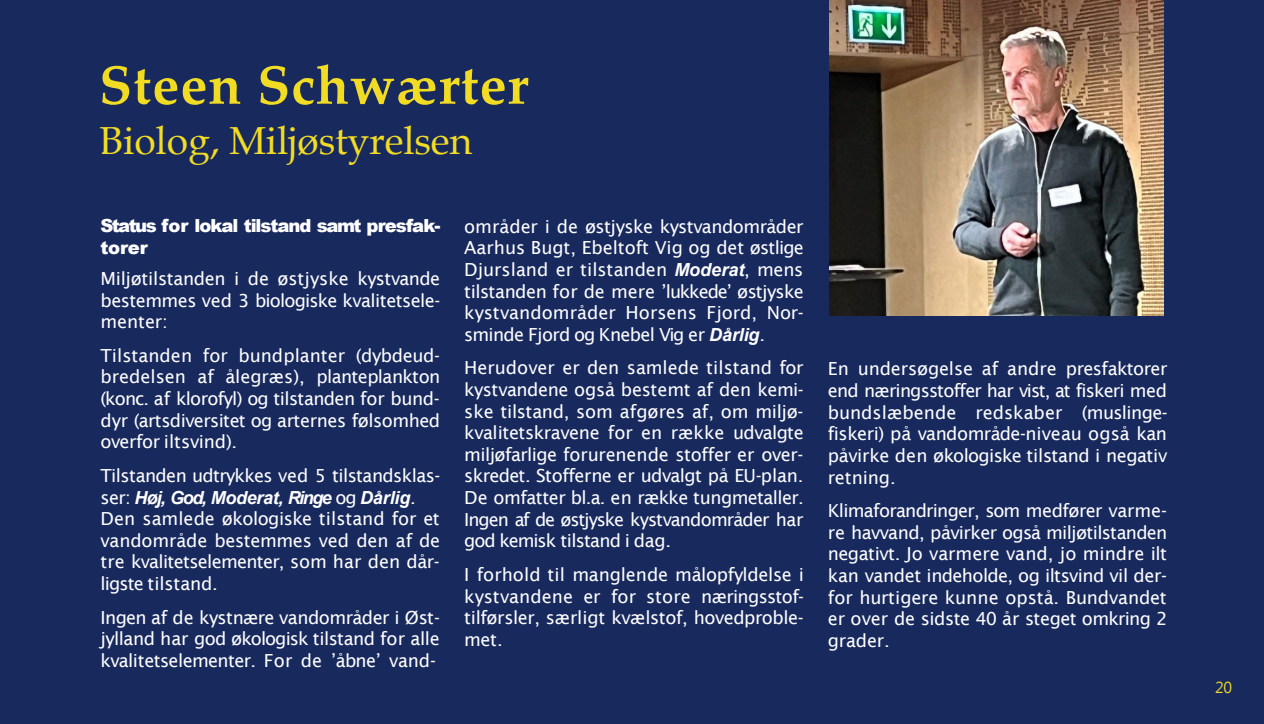
<style>
.page{position:relative;width:1264px;height:724px;background:#fff}
.page>*{position:absolute;margin:0;border:0;box-sizing:border-box;transform-origin:0 0}
.t1{font:700 54px "Palatino Linotype";letter-spacing:.015em;color:#f2dc23}
.t2{font:39px "Book Antiqua";letter-spacing:-.005em;color:#f2dc23}
.t3{font:18px/21.6px "Lucida Sans";letter-spacing:-.03em;color:#fff;text-align:justify}
.t4{font:900 18px/21.6px "Arial";letter-spacing:-.055em;color:#fff}
.t5{font:italic 700 18px "Arial";letter-spacing:-.02em;color:#fff}
.t6{font:15px "Microsoft Jheng Hei";color:#f2dc23}
.s1{font-family:"Lucida Sans";font-weight:400;font-style:normal}
.s2{font-family:"Arial";font-weight:700;font-style:italic}
</style>
<div class="page">
<div style="left:0;top:0;width:1263px;height:723px;background:#18295e"></div>
<img style="left:829px;top:0;width:334px;height:315px">
<h2 class="t1" style="left:99px;top:47px;width:431px">Steen Schwærter</h2>
<h2 class="t2" style="left:99px;top:114px;width:374px">Biolog, Miljøstyrelsen</h2>
<p class="t4" style="left:100px;top:214px;width:341px">Status for lokal tilstand samt presfak&shy;torer</p>
<p class="t3" style="left:100px;top:267px;width:341px">Miljøtilstanden i de østjyske kystvande bestemmes ved 3 biologiske kvalitetsele&shy;menter:</p>
<p class="t3" style="left:100px;top:344px;width:341px">Tilstanden for bundplanter (dybdeud&shy;bredelsen af ålegræs), planteplankton (konc. af klorofyl) og tilstanden for bund&shy;dyr (artsdiversitet og arternes følsomhed overfor iltsvind).</p>
<p class="t3" style="left:100px;top:464px;width:341px">Tilstanden udtrykkes ved 5 tilstandsklas-</p>
<p class="t5" style="left:100px;top:485px;width:317px"><span class="s1">ser:</span> Høj, God, Moderat, Ringe <span class="s1">og</span> Dårlig<span class="s1">.</span></p>
<p class="t3" style="left:100px;top:507px;width:341px">Den samlede økologiske tilstand for et vandområde bestemmes ved den af de tre kvalitetselementer, som har den dår&shy;ligste tilstand.</p>
<p class="t3" style="left:100px;top:606px;width:341px">Ingen af de kystnære vandområder i Øst&shy;jylland har god økologisk tilstand for alle kvalitetselementer. For de ’åbne’ vand-</p>
<p class="t3" style="left:464px;top:215px;width:341px">områder i de østjyske kystvandområder Aarhus Bugt, Ebeltoft Vig og det østlige Djursland er tilstanden <span class="s2">Moderat</span>, mens tilstanden for de mere ’lukkede’ østjyske kystvandområder Horsens Fjord, Nor&shy;sminde Fjord og Knebel Vig er <span class="s2">Dårlig</span>.</p>
<p class="t3" style="left:464px;top:357px;width:341px">Herudover er den samlede tilstand for kystvandene også bestemt af den kemi&shy;ske tilstand, som afgøres af, om miljø&shy;kvalitetskravene for en række udvalgte miljøfarlige forurenende stoffer er over&shy;skredet. Stofferne er udvalgt på EU-plan.<br>De omfatter bl.a. en række tungmetaller.<br>Ingen af de østjyske kystvandområder har god kemisk tilstand i dag.</p>
<p class="t3" style="left:464px;top:563px;width:341px">I forhold til manglende målopfyldelse i kystvandene er for store næringsstof&shy;tilførsler, særligt kvælstof, hovedproble&shy;met.</p>
<p class="t3" style="left:827px;top:358px;width:341px">En undersøgelse af andre presfaktorer end næringsstoffer har vist, at fiskeri med bundslæbende redskaber (muslinge&shy;fiskeri) på vandområde-niveau også kan påvirke den økologiske tilstand i negativ retning.</p>
<p class="t3" style="left:827px;top:499px;width:341px">Klimaforandringer, som medfører varme&shy;re havvand, påvirker også miljøtilstanden negativt. Jo varmere vand, jo mindre ilt kan vandet indeholde, og iltsvind vil der&shy;for hurtigere kunne opstå. Bundvandet er over de sidste 40 år steget omkring 2 grader.</p>
<p class="t6" style="left:1214px;top:677px;width:18px">20</p>
</div>
